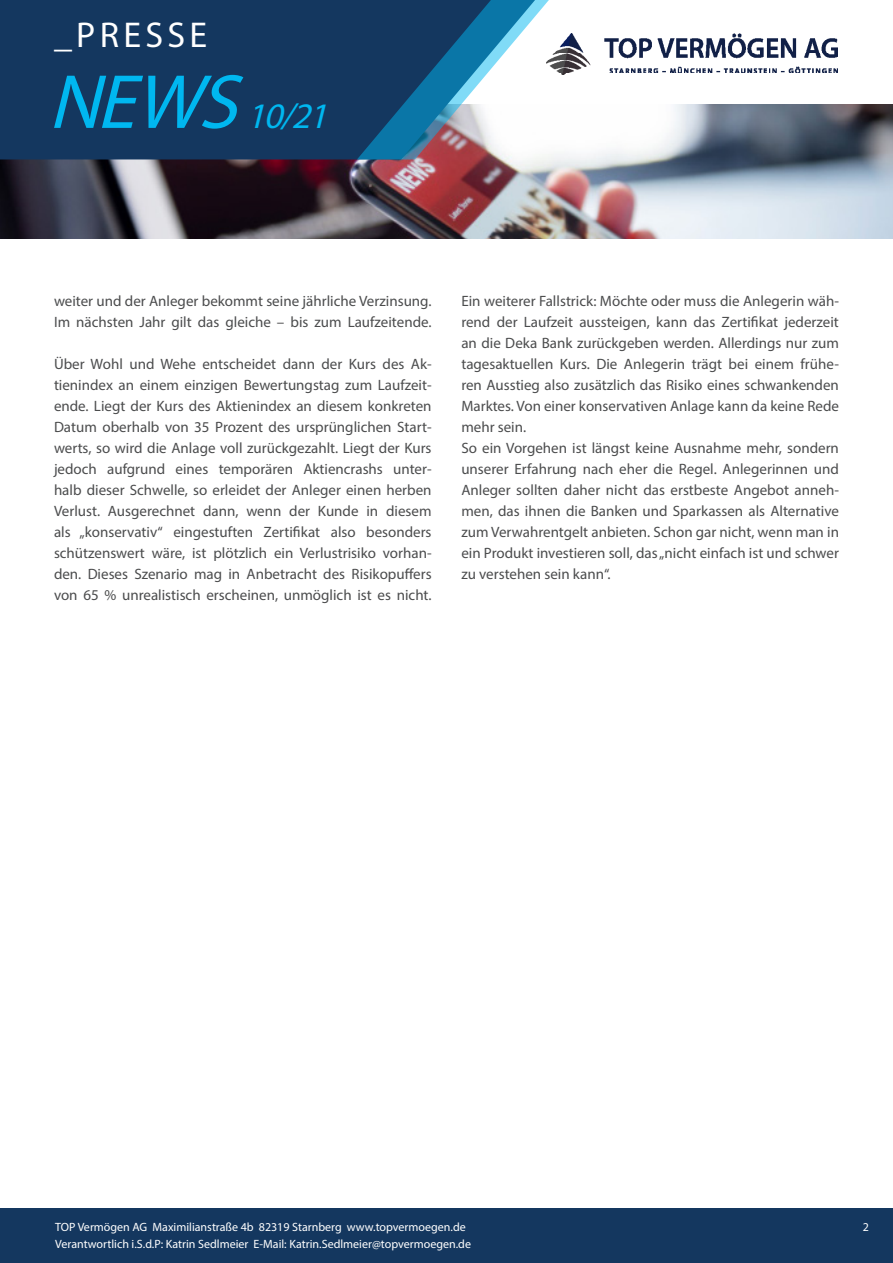
<style>
.page{position:relative;width:893px;height:1263px;background:#fff}
.page>*{position:absolute;margin:0;border:0;box-sizing:border-box;transform-origin:0 0}
.t1{font:italic 36px "Myriad Pro";color:#00b7f0}
.t2{font:36px "Myriad Pro";letter-spacing:.12em;color:#fff}
.Copy_The_Sans{font:15px/21px "Myriad Pro";color:#4b4c4d;text-align:justify}
.Copy_The_Sans-2{font:12px "Myriad Pro";color:#fff}
.s1{font-size:77.4px}
</style>
<div class="page">
<div style="left:0;top:1209px;width:893px;height:54px;background:#14375f"></div>
<img style="left:0;top:104px;width:893px;height:134px">
<img style="left:549px;top:34px;width:288px;height:40px">
<div style="left:0;top:0;width:357px;height:159px;background:#14375f"></div>
<svg style="left:357px;top:0;width:192px;height:159px"></svg>
<p class="t2" style="left:54px;top:13px;width:155px">_PRESSE</p>
<p class="t1" style="left:48px;top:94px;width:291px"><span class="s1">NEWS</span>10/21</p>
<p class="Copy_The_Sans" style="left:54px;top:290px;width:379px">weiter und der Anleger bekommt seine jährliche Verzinsung.<br>Im nächsten Jahr gilt das gleiche – bis zum Laufzeitende.</p>
<p class="Copy_The_Sans" style="left:54px;top:353px;width:379px">Über Wohl und Wehe entscheidet dann der Kurs des Ak&shy;tienindex an einem einzigen Bewertungstag zum Laufzeit&shy;ende. Liegt der Kurs des Aktienindex an diesem konkreten Datum oberhalb von 35 Prozent des ursprünglichen Start&shy;werts, so wird die Anlage voll zurückgezahlt. Liegt der Kurs jedoch aufgrund eines temporären Aktiencrashs unter&shy;halb dieser Schwelle, so erleidet der Anleger einen herben Verlust. Ausgerechnet dann, wenn der Kunde in diesem als „konservativ“ eingestuften Zertifikat also besonders schützenswert wäre, ist plötzlich ein Verlustrisiko vorhan&shy;den. Dieses Szenario mag in Anbetracht des Risikopuffers von 65 % unrealistisch erscheinen, unmöglich ist es nicht.</p>
<p class="Copy_The_Sans" style="left:461px;top:290px;width:379px">Ein weiterer Fallstrick: Möchte oder muss die Anlegerin wäh&shy;rend der Laufzeit aussteigen, kann das Zertifikat jederzeit an die Deka Bank zurückgeben werden. Allerdings nur zum tagesaktuellen Kurs. Die Anlegerin trägt bei einem frühe&shy;ren Ausstieg also zusätzlich das Risiko eines schwankenden Marktes. Von einer konservativen Anlage kann da keine Rede mehr sein.</p>
<p class="Copy_The_Sans" style="left:461px;top:437px;width:379px">So ein Vorgehen ist längst keine Ausnahme mehr, sondern unserer Erfahrung nach eher die Regel. Anlegerinnen und Anleger sollten daher nicht das erstbeste Angebot anneh&shy;men, das ihnen die Banken und Sparkassen als Alternative zum Verwahrentgelt anbieten. Schon gar nicht, wenn man in ein Produkt investieren soll, das „nicht einfach ist und schwer zu verstehen sein kann“.</p>
<p class="Copy_The_Sans-2" style="left:55px;top:1220px;width:412px">TOP Vermögen AG Maximilianstraße 4b 82319 Starnberg www.topvermoegen.de</p>
<p class="Copy_The_Sans-2" style="left:863px;top:1220px;width:8px">2</p>
<p class="Copy_The_Sans-2" style="left:55px;top:1237px;width:417px">Verantwortlich i.S.d.P: Katrin Sedlmeier E-Mail: Katrin.Sedlmeier@topvermoegen.de</p>
</div>
